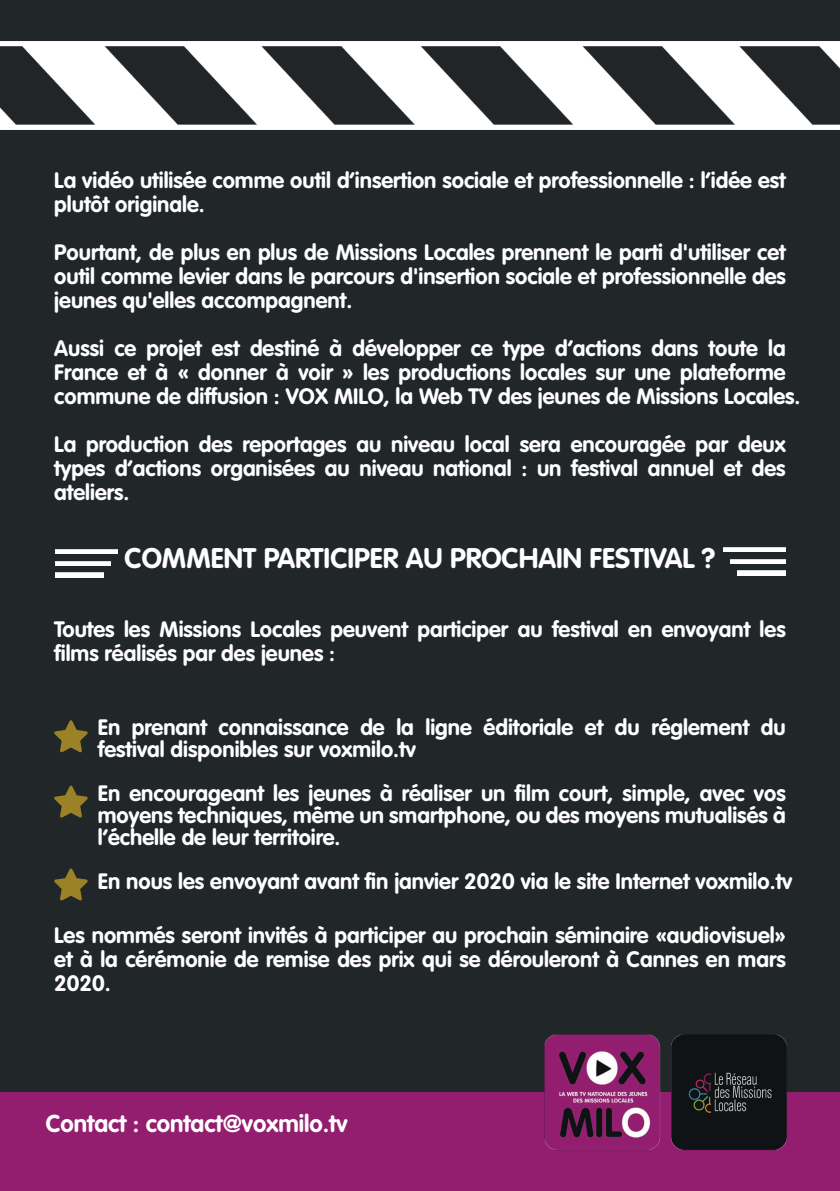
<style>
.page{position:relative;width:840px;height:1191px;background:#fff}
.page>*{position:absolute;margin:0;border:0;box-sizing:border-box;transform-origin:0 0}
.t1{font:700 28px "VAG Rounded";color:#fff}
.t2{font:700 24px "VAG Rounded";color:#fff}
.t3{font:700 22px/24px "VAG Rounded";color:#fff}
</style>
<div class="page">
<div style="left:0;top:0;width:839px;height:1191px;background:#212628"></div>
<div style="left:0;top:1092px;width:839px;height:99px;background:#931d6f"></div>
<div style="left:0;top:42px;width:839px;height:87px;background:#fefefe"></div>
<img style="left:0;top:46px;width:839px;height:79px">
<svg style="left:54px;top:720px;width:34px;height:32px"></svg>
<svg style="left:54px;top:785px;width:34px;height:32px"></svg>
<svg style="left:54px;top:868px;width:34px;height:32px"></svg>
<img style="left:55px;top:549px;width:62px;height:4px">
<img style="left:55px;top:561px;width:55px;height:4px">
<img style="left:55px;top:573px;width:49px;height:4px">
<img style="left:723px;top:547px;width:62px;height:5px">
<img style="left:730px;top:559px;width:55px;height:5px">
<img style="left:737px;top:571px;width:48px;height:4px">
<img style="left:544px;top:1034px;width:243px;height:117px">
<p class="t3" style="left:54px;top:168px;width:732px">La vidéo utilisée comme outil d’insertion sociale et professionnelle : l’idée est plutôt originale.</p>
<p class="t3" style="left:54px;top:240px;width:732px;text-align:justify">Pourtant, de plus en plus de Missions Locales prennent le parti d'utiliser cet outil comme levier dans le parcours d'insertion sociale et professionnelle des jeunes qu'elles accompagnent.</p>
<p class="t3" style="left:54px;top:336px;width:747px">Aussi ce projet est destiné à développer ce type d’actions dans toute la<br>France et à « donner à voir » les productions locales sur une plateforme commune de diffusion : VOX MILO, la Web TV des jeunes de Missions Locales.</p>
<p class="t3" style="left:54px;top:432px;width:732px;text-align:justify">La production des reportages au niveau local sera encouragée par deux types d’actions organisées au niveau national : un festival annuel et des ateliers.</p>
<p class="t1" style="left:124px;top:542px;width:592px">COMMENT PARTICIPER AU PROCHAIN FESTIVAL ?</p>
<p class="t3" style="left:54px;top:617px;width:732px">Toutes les Missions Locales peuvent participer au festival en envoyant les films réalisés par des jeunes :</p>
<p class="t3" style="left:98px;top:715px;width:689px;line-height:22px">En prenant connaissance de la ligne éditoriale et du réglement du festival disponibles sur voxmilo.tv</p>
<p class="t3" style="left:98px;top:781px;width:689px;line-height:22px;text-align:justify">En encourageant les jeunes à réaliser un film court, simple, avec vos moyens techniques, même un smartphone, ou des moyens mutualisés à l’échelle de leur territoire.</p>
<p class="t3" style="left:98px;top:868px;width:695px">En nous les envoyant avant fin janvier 2020 via le site Internet voxmilo.tv</p>
<p class="t3" style="left:54px;top:923px;width:732px;text-align:justify">Les nommés seront invités à participer au prochain séminaire «audiovisuel» et à la cérémonie de remise des prix qui se dérouleront à Cannes en mars 2020.</p>
<p class="t2" style="left:46px;top:1109px;width:303px">Contact : contact@voxmilo.tv</p>
</div>
